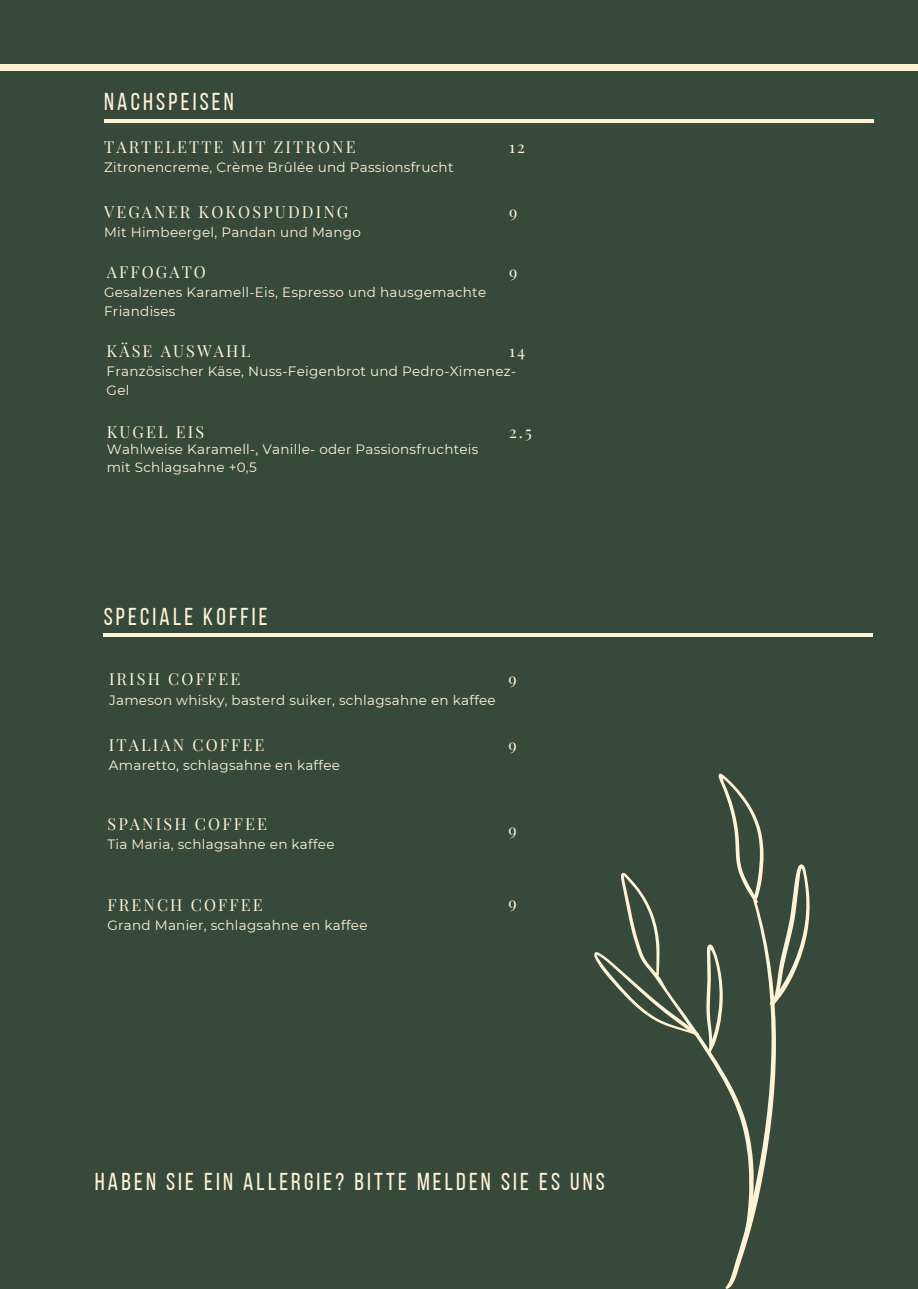
<style>
.page{position:relative;width:918px;height:1289px;background:#fff}
.page>*{position:absolute;margin:0;border:0;box-sizing:border-box;transform-origin:0 0}
.t1{font:24.3px "Bebas Neue";letter-spacing:.13em;color:#fff3d5}
.t2{font:16.2px "Playfair Display";letter-spacing:.13em;color:#fff3d5}
.t3{font:13.5px/18.6px "Montserrat";letter-spacing:.02em;color:#fff3d5}
</style>
<div class="page">
<div style="left:0;top:0;width:918px;height:1288px;background:#37493b"></div>
<hr style="left:104px;top:119px;width:769px;height:3px;background:#fff3d5">
<div style="left:0;top:64px;width:918px;height:6px;background:#fff3d5"></div>
<hr style="left:104px;top:633px;width:769px;height:4px;background:#fff3d5">
<svg style="left:594px;top:773px;width:216px;height:515px"></svg>
<h1 class="t1" style="left:104px;top:92px;width:131px">NACHSPEISEN</h1>
<p class="t2" style="left:104px;top:136px;width:253px">TARTELETTE MIT ZITRONE</p>
<p class="t3" style="left:104px;top:158px;width:351px">Zitronencreme, Crème Brûlée und Passionsfrucht</p>
<p class="t2" style="left:104px;top:200px;width:246px">VEGANER KOKOSPUDDING</p>
<p class="t3" style="left:104px;top:223px;width:258px">Mit Himbeergel, Pandan und Mango</p>
<p class="t2" style="left:107px;top:261px;width:101px">AFFOGATO</p>
<p class="t3" style="left:104px;top:283px;width:384px">Gesalzenes Karamell-Eis, Espresso und hausgemachte<br>Friandises</p>
<p class="t2" style="left:509px;top:136px;width:17px">12</p>
<p class="t2" style="left:509px;top:200px;width:10px">9</p>
<p class="t2" style="left:509px;top:261px;width:10px">9</p>
<p class="t2" style="left:107px;top:339px;width:145px">KÄSE AUSWAHL</p>
<p class="t3" style="left:107px;top:362px;width:411px">Französischer Käse, Nuss-Feigenbrot und Pedro-Ximenez-<br>Gel</p>
<p class="t2" style="left:509px;top:339px;width:18px">14</p>
<p class="t2" style="left:107px;top:420px;width:99px">KUGEL EIS</p>
<p class="t2" style="left:509px;top:420px;width:24px">2.5</p>
<p class="t3" style="left:107px;top:439px;width:373px">Wahlweise Karamell-, Vanille- oder Passionsfruchteis mit Schlagsahne +0,5</p>
<h1 class="t1" style="left:104px;top:606px;width:165px">SPECIALE KOFFIE</h1>
<p class="t2" style="left:109px;top:667px;width:133px">IRISH COFFEE</p>
<p class="t3" style="left:109px;top:690px;width:388px">Jameson whisky, basterd suiker, schlagsahne en kaffee</p>
<p class="t2" style="left:109px;top:733px;width:157px">ITALIAN COFFEE</p>
<p class="t3" style="left:109px;top:755px;width:233px">Amaretto, schlagsahne en kaffee</p>
<p class="t2" style="left:509px;top:667px;width:10px">9</p>
<p class="t2" style="left:509px;top:733px;width:10px">9</p>
<p class="t2" style="left:107px;top:812px;width:161px">SPANISH COFFEE</p>
<p class="t3" style="left:107px;top:835px;width:229px">Tia Maria, schlagsahne en kaffee</p>
<p class="t2" style="left:509px;top:818px;width:10px">9</p>
<p class="t2" style="left:107px;top:893px;width:157px">FRENCH COFFEE</p>
<p class="t3" style="left:107px;top:915px;width:262px">Grand Manier, schlagsahne en kaffee</p>
<p class="t2" style="left:509px;top:891px;width:10px">9</p>
<h1 class="t1" style="left:95px;top:1171px;width:512px">HABEN SIE EIN ALLERGIE? BITTE MELDEN SIE ES UNS</h1>
</div>
